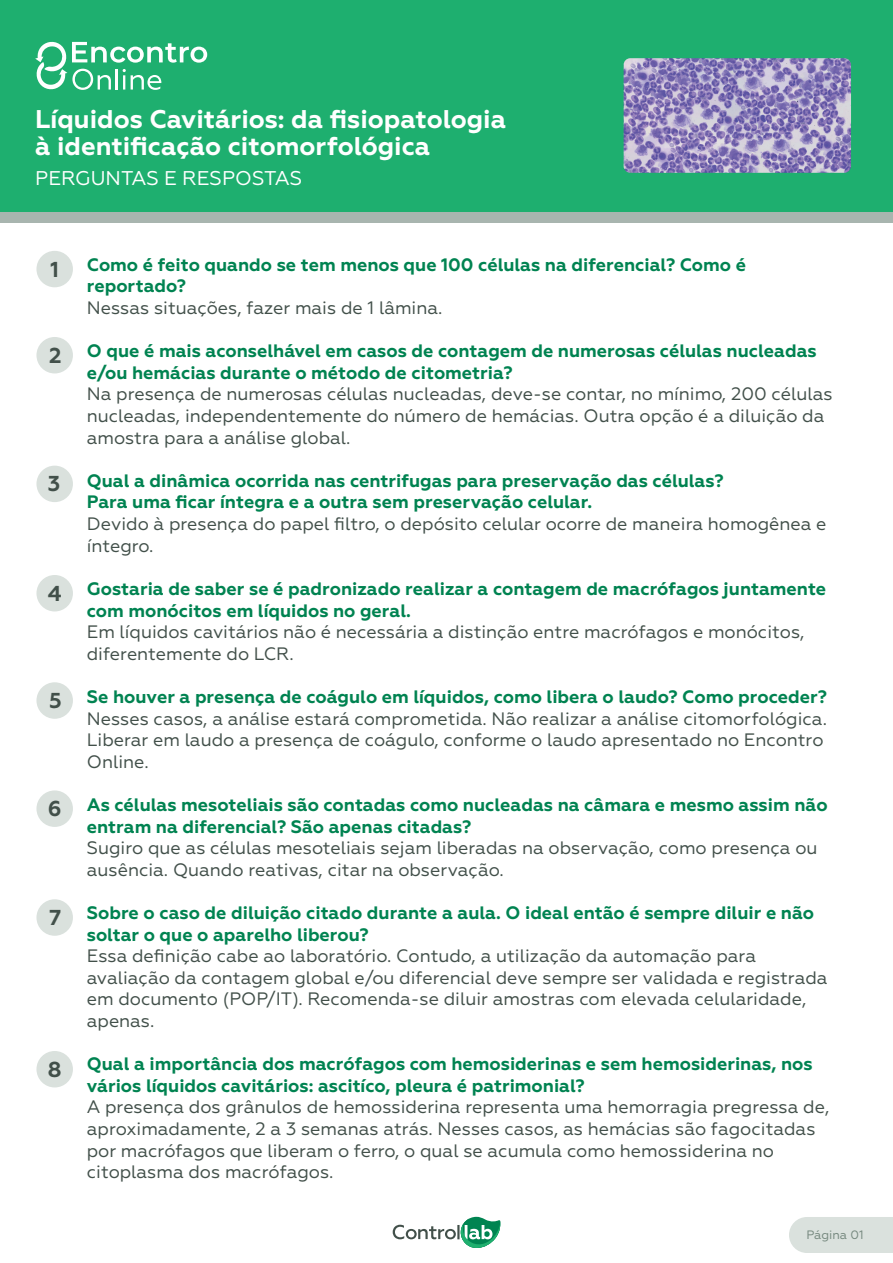
<style>
.page{position:relative;width:893px;height:1263px;background:#fff}
.page>*{position:absolute;margin:0;border:0;box-sizing:border-box;transform-origin:0 0}
.t1{font:700 25.65px/27.5px "Geometria";color:#fff}
.t2{font:700 21.6px "Geometria";color:#42504a}
.t3{font:19.8px "Geometria";color:#fff}
.t4{font:18px/21.6px "Geometria";color:#42504a}
.t5{font:700 18px/21.6px "Geometria";color:#008351}
.t6{font:12.15px "Geometria";color:#75887e}
</style>
<div class="page">
<div style="left:789px;top:1217px;width:104px;height:36px;background:#dae1dd"></div>
<div style="left:0;top:182px;width:892px;height:41px;background:#a8b5af"></div>
<div style="left:0;top:0;width:892px;height:212px;background:#1eaf6f"></div>
<img style="left:624px;top:58px;width:227px;height:115px">
<svg style="left:35px;top:41px;width:172px;height:49px"></svg>
<svg style="left:393px;top:1217px;width:107px;height:31px"></svg>
<div style="left:36px;top:251px;width:37px;height:36px;background:#dae1dd;border-radius:50%"></div>
<div style="left:36px;top:337px;width:37px;height:36px;background:#dae1dd;border-radius:50%"></div>
<div style="left:36px;top:466px;width:37px;height:36px;background:#dae1dd;border-radius:50%"></div>
<div style="left:36px;top:575px;width:37px;height:36px;background:#dae1dd;border-radius:50%"></div>
<div style="left:36px;top:682px;width:37px;height:37px;background:#dae1dd;border-radius:50%"></div>
<div style="left:36px;top:790px;width:37px;height:37px;background:#dae1dd;border-radius:50%"></div>
<div style="left:36px;top:899px;width:37px;height:37px;background:#dae1dd;border-radius:50%"></div>
<div style="left:36px;top:1051px;width:37px;height:36px;background:#dae1dd;border-radius:50%"></div>
<h1 class="t1" style="left:35px;top:105px;width:472px">Líquidos Cavitários: da fisiopatologia à identificação citomorfológica</h1>
<p class="t3" style="left:35px;top:167px;width:268px">PERGUNTAS E RESPOSTAS</p>
<p class="t2" style="left:51px;top:256px;width:10px">1</p>
<p class="t2" style="left:49px;top:342px;width:14px">2</p>
<p class="t2" style="left:48px;top:471px;width:14px">3</p>
<p class="t2" style="left:48px;top:580px;width:15px">4</p>
<p class="t2" style="left:49px;top:688px;width:14px">5</p>
<p class="t2" style="left:48px;top:796px;width:15px">6</p>
<p class="t2" style="left:49px;top:905px;width:14px">7</p>
<p class="t2" style="left:48px;top:1056px;width:15px">8</p>
<p class="t5" style="left:87px;top:254px;width:661px">Como é feito quando se tem menos que 100 células na diferencial? Como é reportado?</p>
<p class="t4" style="left:87px;top:297px;width:357px">Nessas situações, fazer mais de 1 lâmina.</p>
<p class="t5" style="left:87px;top:340px;width:731px">O que é mais aconselhável em casos de contagem de numerosas células nucleadas e/ou hemácias durante o método de citometria?</p>
<p class="t4" style="left:87px;top:383px;width:747px">Na presença de numerosas células nucleadas, deve-se contar, no mínimo, 200 células nucleadas, independentemente do número de hemácias. Outra opção é a diluição da amostra para a análise global.</p>
<p class="t5" style="left:87px;top:470px;width:638px">Qual a dinâmica ocorrida nas centrifugas para preservação das células?<br>Para uma ficar íntegra e a outra sem preservação celular.</p>
<p class="t4" style="left:87px;top:513px;width:741px">Devido à presença do papel filtro, o depósito celular ocorre de maneira homogênea e íntegro.</p>
<p class="t5" style="left:87px;top:578px;width:741px">Gostaria de saber se é padronizado realizar a contagem de macrófagos juntamente com monócitos em líquidos no geral.</p>
<p class="t4" style="left:87px;top:621px;width:719px">Em líquidos cavitários não é necessária a distinção entre macrófagos e monócitos, diferentemente do LCR.</p>
<p class="t5" style="left:87px;top:686px;width:741px">Se houver a presença de coágulo em líquidos, como libera o laudo? Como proceder?</p>
<p class="t4" style="left:87px;top:707px;width:742px">Nesses casos, a análise estará comprometida. Não realizar a análise citomorfológica.<br>Liberar em laudo a presença de coágulo, conforme o laudo apresentado no Encontro<br>Online.</p>
<p class="t5" style="left:87px;top:794px;width:742px">As células mesoteliais são contadas como nucleadas na câmara e mesmo assim não entram na diferencial? São apenas citadas?</p>
<p class="t4" style="left:87px;top:837px;width:732px">Sugiro que as células mesoteliais sejam liberadas na observação, como presença ou ausência. Quando reativas, citar na observação.</p>
<p class="t5" style="left:87px;top:902px;width:729px">Sobre o caso de diluição citado durante a aula. O ideal então é sempre diluir e não soltar o que o aparelho liberou?</p>
<p class="t4" style="left:87px;top:945px;width:742px">Essa definição cabe ao laboratório. Contudo, a utilização da automação para avaliação da contagem global e/ou diferencial deve sempre ser validada e registrada em documento (POP/IT). Recomenda-se diluir amostras com elevada celularidade, apenas.</p>
<p class="t5" style="left:87px;top:1053px;width:727px">Qual a importância dos macrófagos com hemosiderinas e sem hemosiderinas, nos vários líquidos cavitários: ascitíco, pleura é patrimonial?</p>
<p class="t4" style="left:87px;top:1096px;width:744px">A presença dos grânulos de hemossiderina representa uma hemorragia pregressa de, aproximadamente, 2 a 3 semanas atrás. Nesses casos, as hemácias são fagocitadas por macrófagos que liberam o ferro, o qual se acumula como hemossiderina no citoplasma dos macrófagos.</p>
<p class="t6" style="left:806px;top:1227px;width:59px">Página 01</p>
</div>
